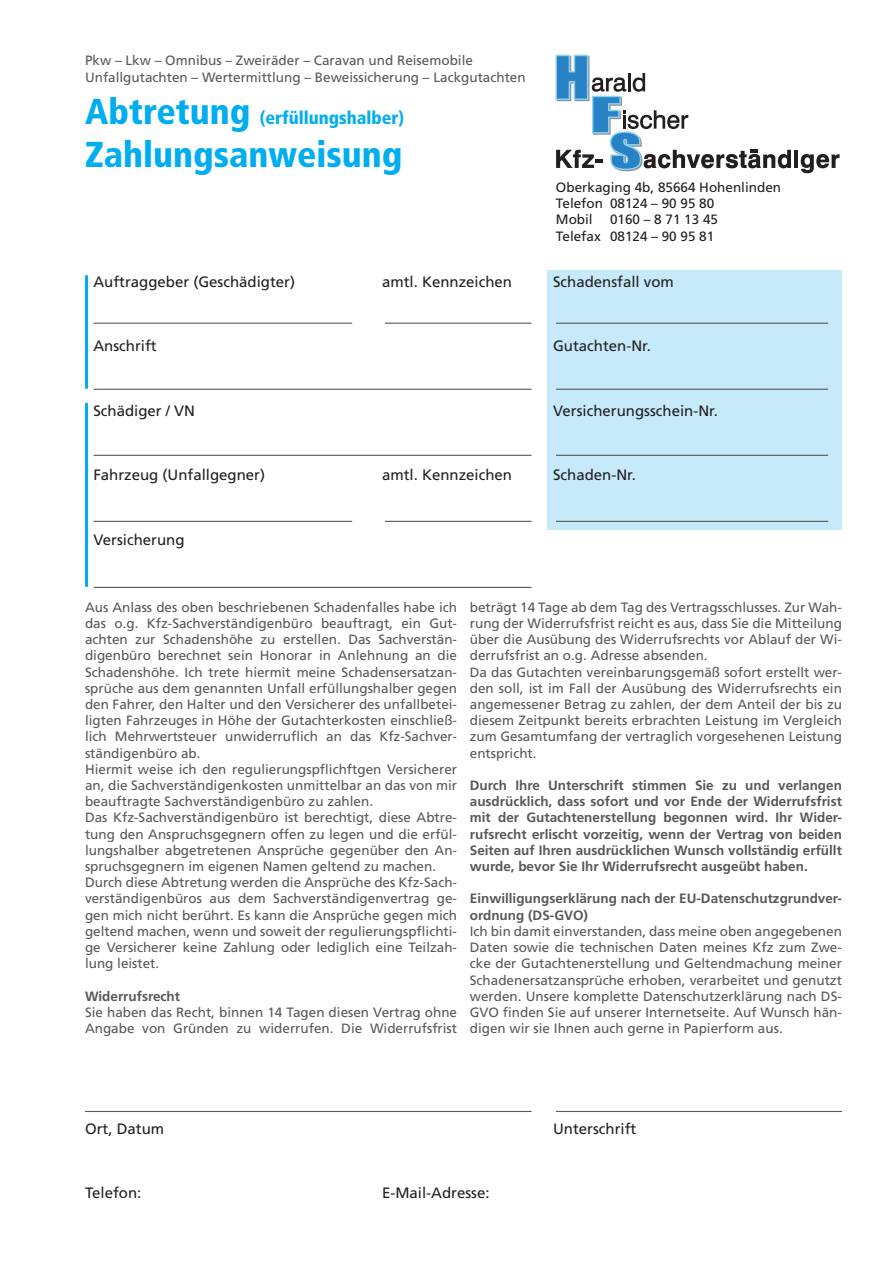
<style>
.page{position:relative;width:893px;height:1263px;background:#fff}
.page>*{position:absolute;margin:0;border:0;box-sizing:border-box;transform-origin:0 0}
.Absatzformat_1{font:900 condensed 36px "Frutiger";color:#00aeef}
.Absatzformat_1-2{font:900 condensed 18px "Frutiger";color:#00aeef}
.t1{font:15px "Frutiger";color:#231f20}
.t2{font:13.5px/16.2px "Frutiger";color:#57585a;text-align:justify}
.t3{font:700 13.5px/16.2px "Frutiger";color:#57585a;text-align:justify}
.t4{font:13.5px "Frutiger";color:#231f20}
.s1{font-size:36px}
</style>
<div class="page">
<div style="left:547px;top:270px;width:295px;height:259px;background:#c6eafa"></div>
<svg style="left:555px;top:55px;width:284px;height:118px"></svg>
<hr style="left:94px;top:323px;width:258px;height:1px;background:#57585a">
<hr style="left:94px;top:389px;width:437px;height:1px;background:#57585a">
<hr style="left:94px;top:455px;width:437px;height:1px;background:#57585a">
<hr style="left:94px;top:587px;width:437px;height:1px;background:#57585a">
<hr style="left:94px;top:521px;width:258px;height:1px;background:#57585a">
<hr style="left:385px;top:323px;width:146px;height:1px;background:#57585a">
<hr style="left:385px;top:521px;width:146px;height:1px;background:#57585a">
<hr style="left:556px;top:323px;width:272px;height:1px;background:#57585a">
<hr style="left:556px;top:389px;width:272px;height:1px;background:#57585a">
<hr style="left:556px;top:455px;width:272px;height:1px;background:#57585a">
<hr style="left:556px;top:521px;width:272px;height:1px;background:#57585a">
<hr style="left:85px;top:1111px;width:446px;height:1px;background:#57585a">
<hr style="left:556px;top:1111px;width:286px;height:1px;background:#57585a">
<hr style="left:85px;top:275px;width:3px;height:114px;background:#00aeef">
<hr style="left:85px;top:403px;width:3px;height:184px;background:#00aeef">
<p class="t2" style="left:85px;top:53px;width:442px">Pkw – Lkw – Omnibus – Zweiräder – Caravan und Reisemobile<br>Unfallgutachten – Wertermittlung – Beweissicherung – Lackgutachten</p>
<p class="Absatzformat_1-2" style="left:85px;top:107px;width:321px"><span class="s1">Abtretung</span> (erfüllungshalber)</p>
<p class="Absatzformat_1" style="left:85px;top:133px;width:319px">Zahlungsanweisung</p>
<p class="t4" style="left:556px;top:179px;width:227px">Oberkaging 4b, 85664 Hohenlinden</p>
<p class="t4" style="left:556px;top:195px;width:160px">Telefon 08124 – 90 95 80</p>
<p class="t4" style="left:556px;top:212px;width:38px">Mobil</p>
<p class="t4" style="left:610px;top:212px;width:110px">0160 – 8 71 13 45</p>
<p class="t4" style="left:556px;top:228px;width:160px">Telefax 08124 – 90 95 81</p>
<p class="t1" style="left:93px;top:273px;width:203px">Auftraggeber (Geschädigter)</p>
<p class="t1" style="left:382px;top:273px;width:132px">amtl. Kennzeichen</p>
<p class="t1" style="left:553px;top:273px;width:122px">Schadensfall vom</p>
<p class="t1" style="left:93px;top:337px;width:65px">Anschrift</p>
<p class="t1" style="left:553px;top:337px;width:99px">Gutachten-Nr.</p>
<p class="t1" style="left:93px;top:402px;width:103px">Schädiger / VN</p>
<p class="t1" style="left:553px;top:402px;width:166px">Versicherungsschein-Nr.</p>
<p class="t1" style="left:93px;top:466px;width:173px">Fahrzeug (Unfallgegner)</p>
<p class="t1" style="left:382px;top:466px;width:132px">amtl. Kennzeichen</p>
<p class="t1" style="left:553px;top:466px;width:84px">Schaden-Nr.</p>
<p class="t1" style="left:93px;top:531px;width:93px">Versicherung</p>
<p class="t2" style="left:85px;top:599px;width:374px">Aus Anlass des oben beschriebenen Schadenfalles habe ich das o.g. Kfz-Sachverständigenbüro beauftragt, ein Gut&shy;achten zur Schadenshöhe zu erstellen. Das Sachverstän&shy;digenbüro berechnet sein Honorar in Anlehnung an die Schadenshöhe. Ich trete hiermit meine Schadensersatzan&shy;sprüche aus dem genannten Unfall erfüllungshalber gegen den Fahrer, den Halter und den Versicherer des unfallbetei&shy;ligten Fahrzeuges in Höhe der Gutachterkosten einschließ&shy;lich Mehrwertsteuer unwiderruflich an das Kfz-Sachver&shy;ständigenbüro ab.</p>
<p class="t2" style="left:85px;top:761px;width:374px">Hiermit weise ich den regulierungspflichftgen Versicherer an, die Sachverständigenkosten unmittelbar an das von mir beauftragte Sachverständigenbüro zu zahlen.</p>
<p class="t2" style="left:85px;top:810px;width:374px">Das Kfz-Sachverständigenbüro ist berechtigt, diese Abtre&shy;tung den Anspruchsgegnern offen zu legen und die erfül&shy;lungshalber abgetretenen Ansprüche gegenüber den An&shy;spruchsgegnern im eigenen Namen geltend zu machen.</p>
<p class="t2" style="left:85px;top:874px;width:374px">Durch diese Abtretung werden die Ansprüche des Kfz-Sach&shy;verständigenbüros aus dem Sachverständigenvertrag ge&shy;gen mich nicht berührt. Es kann die Ansprüche gegen mich geltend machen, wenn und soweit der regulierungspflichti&shy;ge Versicherer keine Zahlung oder lediglich eine Teilzah&shy;lung leistet.</p>
<p class="t3" style="left:85px;top:988px;width:97px">Widerrufsrecht</p>
<p class="t2" style="left:85px;top:1004px;width:374px">Sie haben das Recht, binnen 14 Tagen diesen Vertrag ohne<br>Angabe von Gründen zu widerrufen. Die Widerrufsfrist</p>
<p class="t2" style="left:470px;top:599px;width:374px">beträgt 14 Tage ab dem Tag des Vertragsschlusses. Zur Wah&shy;rung der Widerrufsfrist reicht es aus, dass Sie die Mitteilung über die Ausübung des Widerrufsrechts vor Ablauf der Wi&shy;derrufsfrist an o.g. Adresse absenden.</p>
<p class="t2" style="left:470px;top:664px;width:374px">Da das Gutachten vereinbarungsgemäß sofort erstellt wer&shy;den soll, ist im Fall der Ausübung des Widerrufsrechts ein angemessener Betrag zu zahlen, der dem Anteil der bis zu diesem Zeitpunkt bereits erbrachten Leistung im Vergleich zum Gesamtumfang der vertraglich vorgesehenen Leistung entspricht.</p>
<p class="t3" style="left:470px;top:777px;width:374px">Durch Ihre Unterschrift stimmen Sie zu und verlangen ausdrücklich, dass sofort und vor Ende der Widerrufsfrist mit der Gutachtenerstellung begonnen wird. Ihr Wider&shy;rufsrecht erlischt vorzeitig, wenn der Vertrag von beiden Seiten auf Ihren ausdrücklichen Wunsch vollständig erfüllt wurde, bevor Sie Ihr Widerrufsrecht ausgeübt haben.</p>
<p class="t3" style="left:470px;top:891px;width:374px">Einwilligungserklärung nach der EU-Datenschutzgrundver&shy;ordnung (DS-GVO)</p>
<p class="t2" style="left:470px;top:923px;width:374px">Ich bin damit einverstanden, dass meine oben angegebenen Daten sowie die technischen Daten meines Kfz zum Zwe&shy;cke der Gutachtenerstellung und Geltendmachung meiner Schadenersatzansprüche erhoben, verarbeitet und genutzt werden. Unsere komplette Datenschutzerklärung nach DS-GVO finden Sie auf unserer Internetseite. Auf Wunsch hän&shy;digen wir sie Ihnen auch gerne in Papierform aus.</p>
<p class="t1" style="left:85px;top:1120px;width:81px">Ort, Datum</p>
<p class="t1" style="left:553px;top:1120px;width:85px">Unterschrift</p>
<p class="t1" style="left:85px;top:1184px;width:58px">Telefon:</p>
<p class="t1" style="left:382px;top:1184px;width:109px">E-Mail-Adresse:</p>
</div>
